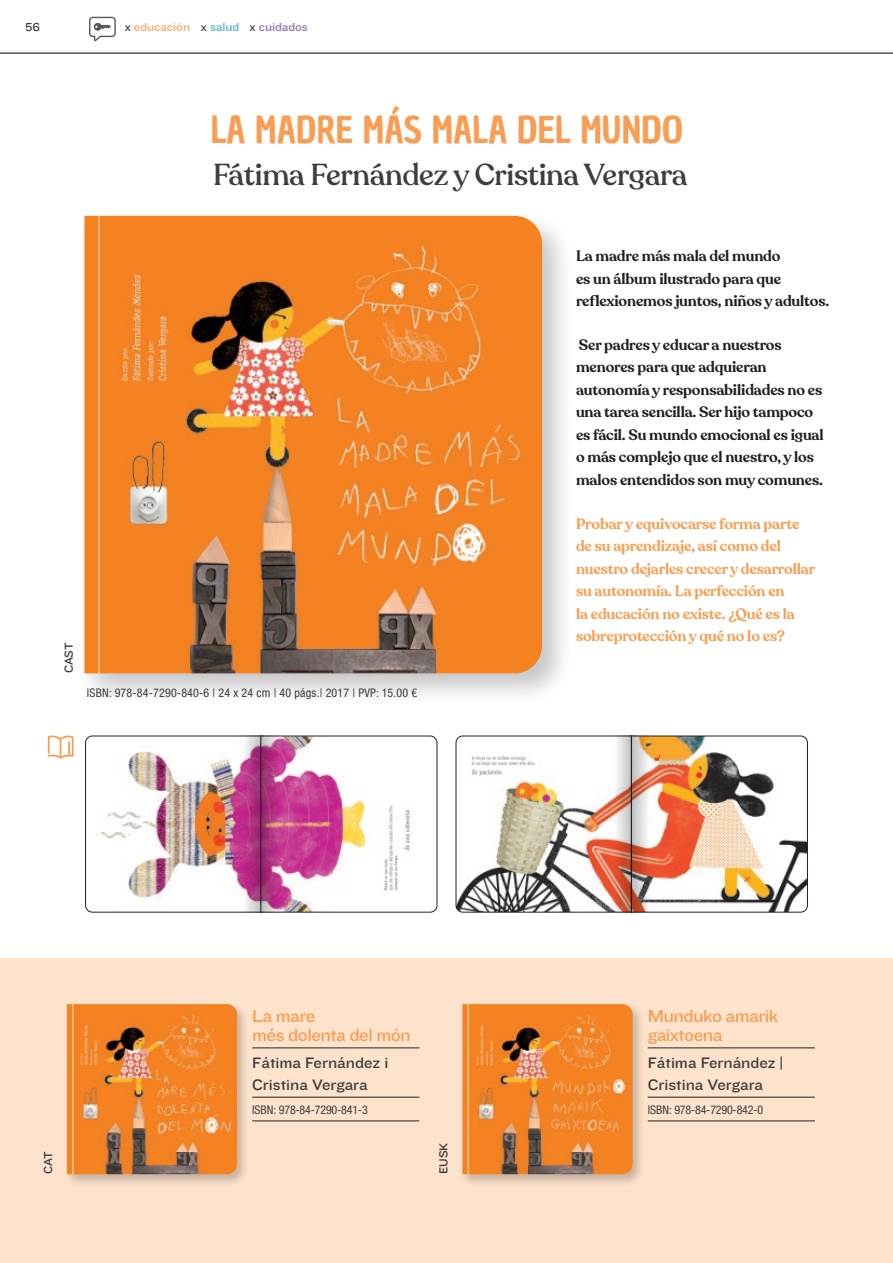
<style>
.page{position:relative;width:893px;height:1263px;background:#fff}
.page>*{position:absolute;margin:0;border:0;box-sizing:border-box;transform-origin:0 0}
.Nombre_grande{font:36px "Chau Philomene One";color:#f89e54}
.Nombre_grande-2{font:500 30px "Recoleta";letter-spacing:-.01em;color:#3e3e3f}
.Estilo_de_párrafo_1{font:18px/19.5px "Knockout HTF32 Junior Cruiserwt";letter-spacing:-.03em;color:#f89e54}
.Estilo_de_párrafo_2{font:15.75px/22.5px "Knockout HTF32 Junior Cruiserwt";color:#3e3e3f}
.t1{font:600 15px/22.5px "Recoleta";letter-spacing:-.01em;color:#231f20}
.t2{font:600 15px/22.5px "Recoleta";letter-spacing:-.01em;color:#f89e54}
.Estilo_de_párrafo_2-2{font:condensed 12px "Helvetica Neue LT Std";letter-spacing:.015em;color:#3e3e3f}
.Estilo_de_párrafo_2-3{font:condensed 12px "Helvetica Neue LT Std";letter-spacing:-.015em;color:#3e3e3f}
.Titulo_Libro_pequeño{font:12px "Knockout HTF32 Junior Cruiserwt";letter-spacing:-.015em;color:#3e3e3f}
.Nombre_grande-3{font:12px "Knockout HTF32 Junior Cruiserwt";color:#f9a663}
.Nombre_grande-4{font:12px "Knockout HTF32 Junior Cruiserwt";color:#8e6dad}
.Nombre_grande-5{font:12px "Knockout HTF32 Junior Cruiserwt";color:#53add6}
.s1{color:#3e3e3f}
</style>
<div class="page">
<div style="left:0;top:959px;width:893px;height:304px;background:#fee3cc"></div>
<hr style="left:0;top:52px;width:893px;height:2px;background:#57585a">
<div style="left:64px;top:1001px;width:186px;height:186px;background:#231f20;opacity:.25"></div>
<img style="left:67px;top:1004px;width:170px;height:170px">
<div style="left:459px;top:1001px;width:186px;height:186px;background:#231f20;opacity:.25"></div>
<img style="left:462px;top:1004px;width:170px;height:170px">
<hr style="left:72px;top:1004px;width:2px;height:170px;background:#fff">
<hr style="left:468px;top:1004px;width:1px;height:170px;background:#fff">
<div style="left:77px;top:208px;width:498px;height:498px;background:#231f20;opacity:.25"></div>
<img style="left:84px;top:216px;width:458px;height:457px">
<hr style="left:98px;top:216px;width:2px;height:457px;background:#fff">
<svg style="left:89px;top:17px;width:27px;height:24px"></svg>
<svg style="left:48px;top:735px;width:26px;height:23px"></svg>
<img style="left:85px;top:735px;width:353px;height:178px">
<svg style="left:455px;top:735px;width:353px;height:178px"></svg>
<svg style="left:243px;top:736px;width:18px;height:176px;background:#b04d8c"></svg>
<svg style="left:614px;top:736px;width:17px;height:176px;background:#d2a093"></svg>
<svg style="left:261px;top:736px;width:17px;height:176px;background:#ab4183"></svg>
<svg style="left:632px;top:736px;width:17px;height:176px;background:#c9a395"></svg>
<hr style="left:252px;top:1047px;width:167px;height:1px;background:#231f20">
<hr style="left:252px;top:1097px;width:167px;height:1px;background:#231f20">
<hr style="left:252px;top:1120px;width:167px;height:1px;background:#231f20">
<hr style="left:648px;top:1047px;width:167px;height:1px;background:#231f20">
<hr style="left:648px;top:1097px;width:167px;height:1px;background:#231f20">
<hr style="left:648px;top:1120px;width:167px;height:1px;background:#231f20">
<p class="Titulo_Libro_pequeño" style="left:25px;top:20px;width:16px">56</p>
<p class="Nombre_grande-3" style="left:125px;top:20px;width:67px"><span class="s1">x</span> educación</p>
<p class="Nombre_grande-5" style="left:201px;top:20px;width:40px"><span class="s1">x</span> salud</p>
<p class="Nombre_grande-4" style="left:250px;top:20px;width:60px"><span class="s1">x</span> cuidados</p>
<p class="Nombre_grande" style="left:211px;top:106px;width:474px">LA MADRE MÁS MALA DEL MUNDO</p>
<p class="Nombre_grande-2" style="left:213px;top:156px;width:476px">Fátima Fernández y Cristina Vergara</p>
<p class="Titulo_Libro_pequeño" style="left:62px;top:673px;width:33px;rotate:-90deg">CAST</p>
<p class="Estilo_de_párrafo_2-2" style="left:87px;top:686px;width:332px">ISBN: 978-84-7290-840-6 | 24 x 24 cm | 40 págs.| 2017 | PVP: 15.00 €</p>
<p class="t1" style="left:576px;top:245px;width:255px">La madre más mala del mundo<br>es un álbum ilustrado para que reflexionemos juntos, niños y adultos.</p>
<p class="t1" style="left:576px;top:334px;width:249px">Ser padres y educar a nuestros menores para que adquieran autonomía y responsabilidades no es una tarea sencilla. Ser hijo tampoco es fácil. Su mundo emocional es igual o más complejo que el nuestro, y los malos entendidos son muy comunes.</p>
<p class="t2" style="left:576px;top:513px;width:241px">Probar y equivocarse forma parte de su aprendizaje, así como del nuestro dejarles crecer y desarrollar su autonomía. La perfección en<br>la educación no existe. ¿Qué es la sobreprotección y qué no lo es?</p>
<p class="Estilo_de_párrafo_1" style="left:252px;top:1006px;width:160px">La mare<br>més dolenta del món</p>
<p class="Estilo_de_párrafo_2" style="left:252px;top:1052px;width:138px">Fátima Fernández i<br>Cristina Vergara</p>
<p class="Estilo_de_párrafo_2-3" style="left:252px;top:1103px;width:117px">ISBN: 978-84-7290-841-3</p>
<p class="Estilo_de_párrafo_1" style="left:648px;top:1006px;width:132px">Munduko amarik gaixtoena</p>
<p class="Estilo_de_párrafo_2" style="left:648px;top:1052px;width:137px">Fátima Fernández |<br>Cristina Vergara</p>
<p class="Estilo_de_párrafo_2-3" style="left:648px;top:1103px;width:117px">ISBN: 978-84-7290-842-0</p>
<p class="Titulo_Libro_pequeño" style="left:42px;top:1174px;width:24px;rotate:-90deg">CAT</p>
<p class="Titulo_Libro_pequeño" style="left:437px;top:1174px;width:33px;rotate:-90deg">EUSK</p>
</div>
